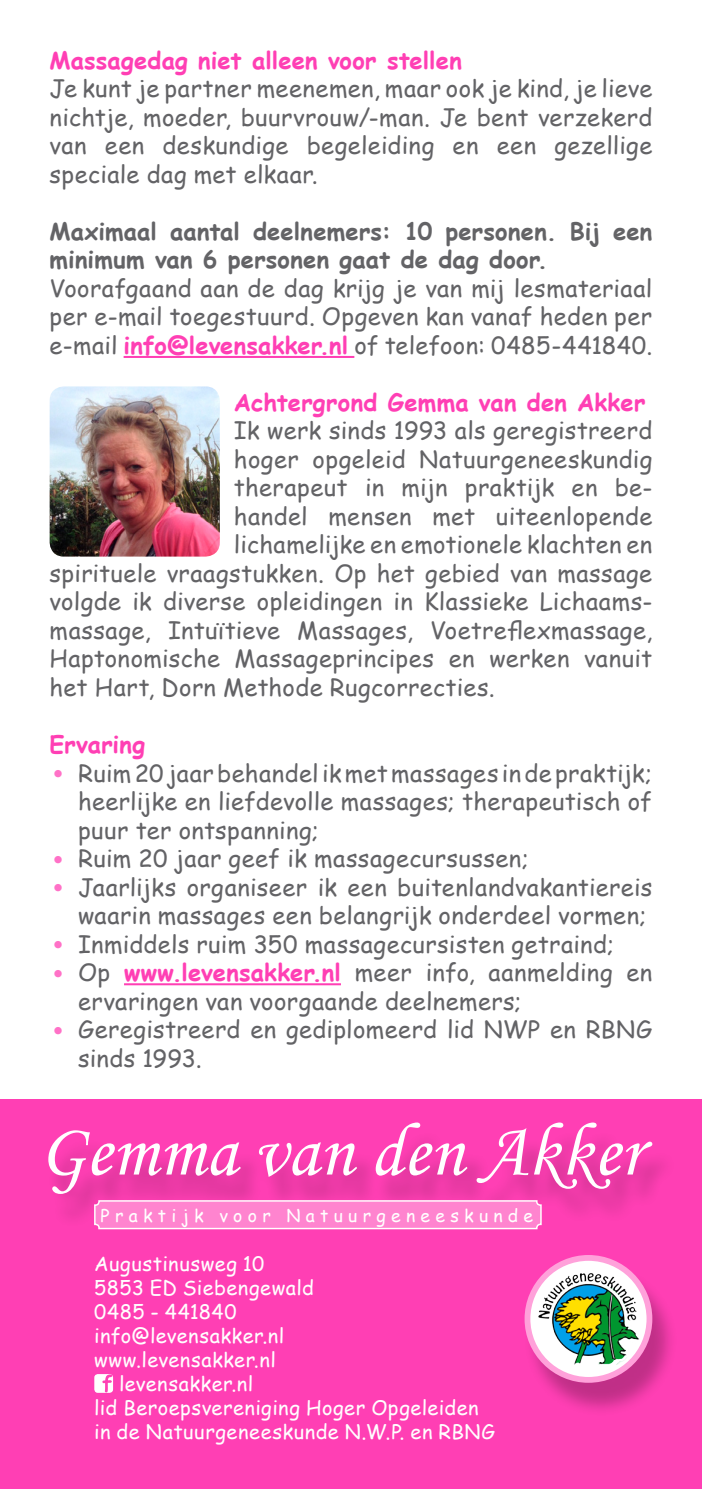
<style>
.page{position:relative;width:702px;height:1489px;background:#fff}
.page>*{position:absolute;margin:0;border:0;box-sizing:border-box;transform-origin:0 0}
.t1{font:23.75px/28.5px "Comic Sans MS";letter-spacing:.015em;color:#636366;text-align:justify}
.t2{font:700 23.75px/28.5px "Comic Sans MS";letter-spacing:.01em;color:#636366}
.t3{font:700 23.75px "Comic Sans MS";letter-spacing:.005em;color:#ff3fb4}
.t4{font:20px "Comic Sans MS";letter-spacing:.025em;color:#fff}
.t5{font:17.5px "Comic Sans MS";letter-spacing:.3em;color:#fff}
.s1{font-weight:700;color:#ff3fb4}
.s2{font-weight:700;font-size:27.5px;color:#ff71c7}
</style>
<div class="page">
<div style="left:0;top:1098px;width:702px;height:390px;background:#ff3fb4"></div>
<div style="left:94px;top:1373px;width:19px;height:19px;background:#fff;border-radius:4px"></div>
<svg style="left:102px;top:1374px;width:10px;height:18px"></svg>
<div style="left:523px;top:1262px;width:155px;height:155px;background:#000;opacity:.25"></div>
<svg style="left:527px;top:1257px;width:122px;height:122px;background:#feeaf6"></svg>
<img style="left:537px;top:1272px;width:102px;height:92px">
<div style="left:524px;top:1254px;width:128px;height:128px;border:6px solid #ffa1da;border-radius:50%"></div>
<div style="left:48px;top:1131px;width:629px;height:97px;background:#000;opacity:.25"></div>
<svg style="left:48px;top:1130px;width:193px;height:63px"></svg>
<svg style="left:259px;top:1142px;width:98px;height:34px"></svg>
<svg style="left:375px;top:1122px;width:92px;height:53px"></svg>
<svg style="left:476px;top:1128px;width:52px;height:54px"></svg>
<svg style="left:534px;top:1122px;width:118px;height:66px"></svg>
<svg style="left:93px;top:1199px;width:449px;height:30px;background:#fe8cd1"></svg>
<hr style="left:124px;top:356px;width:230px;height:2px;background:#ff3fb4">
<hr style="left:124px;top:983px;width:217px;height:2px;background:#ff3fb4">
<img style="left:50px;top:386px;width:170px;height:170px">
<p class="t3" style="left:50px;top:42px;width:413px">Massagedag niet alleen voor stellen</p>
<p class="t1" style="left:50px;top:73px;width:604px">Je kunt je partner meenemen, maar ook je kind, je lieve nichtje, moeder, buurvrouw/-man. Je bent verzekerd van een deskundige begeleiding en een gezellige speciale dag met elkaar.</p>
<p class="t2" style="left:50px;top:216px;width:604px">Maximaal aantal deelnemers: 10 personen. Bij een minimum van 6 personen gaat de dag door.</p>
<p class="t1" style="left:50px;top:273px;width:604px">Voorafgaand aan de dag krijg je van mij lesmateriaal per e-mail toegestuurd. Opgeven kan vanaf heden per e-mail <span class="s1">info@levensakker.nl</span> of telefoon: 0485-441840.</p>
<p class="t3" style="left:234px;top:384px;width:413px">Achtergrond Gemma van den Akker</p>
<p class="t1" style="left:234px;top:415px;width:420px">Ik werk sinds 1993 als geregistreerd</p>
<p class="t1" style="left:234px;top:444px;width:420px">hoger opgeleid Natuurgeneeskundig</p>
<p class="t1" style="left:234px;top:472px;width:420px">therapeut in mijn praktijk en be-</p>
<p class="t1" style="left:234px;top:501px;width:420px">handel mensen met uiteenlopende</p>
<p class="t1" style="left:234px;top:529px;width:420px">lichamelijke en emotionele klachten en</p>
<p class="t1" style="left:50px;top:558px;width:604px">spirituele vraagstukken. Op het gebied van massage</p>
<p class="t1" style="left:50px;top:586px;width:604px">volgde ik diverse opleidingen in Klassieke Lichaams-</p>
<p class="t1" style="left:50px;top:615px;width:604px">massage, Intuïtieve Massages, Voetreflexmassage,</p>
<p class="t1" style="left:50px;top:643px;width:604px">Haptonomische Massageprincipes en werken vanuit</p>
<p class="t1" style="left:50px;top:672px;width:447px">het Hart, Dorn Methode Rugcorrecties.</p>
<p class="t3" style="left:50px;top:726px;width:97px">Ervaring</p>
<p class="t1" style="left:78px;top:757px;width:576px;text-indent:-28px"><span class="s2">●</span> Ruim 20 jaar behandel ik met massages in de praktijk; heerlijke en liefdevolle massages; therapeutisch of puur ter ontspanning;</p>
<p class="t1" style="left:50px;top:843px;width:481px"><span class="s2">●</span> Ruim 20 jaar geef ik massagecursussen;</p>
<p class="t1" style="left:50px;top:871px;width:604px;text-align:right"><span class="s2">●</span> Jaarlijks organiseer ik een buitenlandvakantiereis waarin massages een belangrijk onderdeel vormen;</p>
<p class="t1" style="left:50px;top:928px;width:566px"><span class="s2">●</span> Inmiddels ruim 350 massagecursisten getraind;</p>
<p class="t1" style="left:78px;top:957px;width:575px;text-indent:-28px"><span class="s2">●</span> Op <span class="s1">www.levensakker.nl</span> meer info, aanmelding en ervaringen van voorgaande deelnemers;</p>
<p class="t1" style="left:78px;top:1014px;width:576px;text-indent:-28px"><span class="s2">●</span> Geregistreerd en gediplomeerd lid NWP en RBNG sinds 1993.</p>
<p class="t5" style="left:101px;top:1202px;width:434px">Praktijk voor Natuurgeneeskunde</p>
<p class="t4" style="left:94px;top:1248px;width:171px">Augustinusweg 10</p>
<p class="t4" style="left:94px;top:1272px;width:221px">5853 ED Siebengewald</p>
<p class="t4" style="left:94px;top:1296px;width:144px">0485 - 441840</p>
<p class="t4" style="left:94px;top:1320px;width:191px">info@levensakker.nl</p>
<p class="t4" style="left:94px;top:1344px;width:183px">www.levensakker.nl</p>
<p class="t4" style="left:119px;top:1368px;width:136px">levensakker.nl</p>
<p class="t4" style="left:94px;top:1392px;width:386px">lid Beroepsvereniging Hoger Opgeleiden</p>
<p class="t4" style="left:94px;top:1416px;width:402px">in de Natuurgeneeskunde N.W.P. en RBNG</p>
</div>
